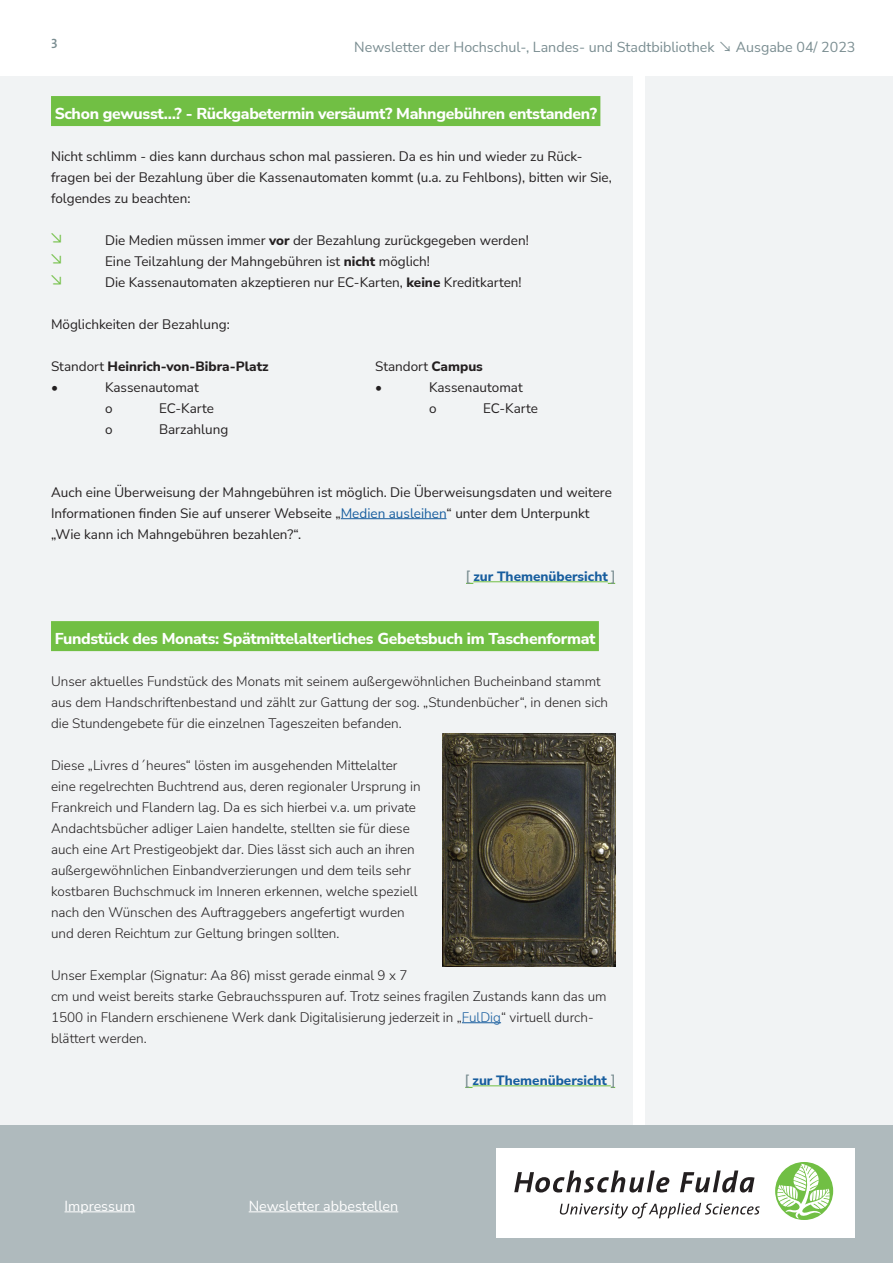
<style>
.page{position:relative;width:893px;height:1263px;background:#fff}
.page>*{position:absolute;margin:0;border:0;box-sizing:border-box;transform-origin:0 0}
.t1{font:800 15.75px "Nunito Sans";letter-spacing:-.02em;color:#fff}
.t2{font:14.25px "Nunito Sans";color:#7a8d91}
.t3{font:14.25px "Nunito Sans";color:#fff}
.t4{font:300 13.5px/21px "Nunito Sans";color:#231f20}
.t5{font:13.5px/21px "Nunito Sans";color:#231f20}
.t6{font:800 13.5px "Nunito Sans";color:#175d9e}
.t7{font:800 13.5px "Nunito Sans";color:#231f20}
.t8{font:13.5px "The Sans Os F";color:#71bf44}
.t9{font:600 13.5px "The Sans Os F";color:#7a8d91}
.s1{font-family:"Koz Go Pr 6 N"}
.s2{font-weight:800}
.s3{font-weight:400}
.s4{color:#175d9e}
.s5{font-family:"The Sans Os F";font-weight:600;color:#7a8d91}
</style>
<div class="page">
<div style="left:0;top:77px;width:632px;height:1048px;background:#f1f3f4"></div>
<div style="left:645px;top:77px;width:248px;height:1048px;background:#f1f3f4"></div>
<div style="left:0;top:1125px;width:893px;height:138px;background:#afbabd"></div>
<hr style="left:65px;top:1211px;width:70px;height:1px;background:#fff">
<div style="left:496px;top:1148px;width:359px;height:90px;background:#fff"></div>
<div style="left:775px;top:1162px;width:58px;height:58px;background:#71bf44;border-radius:50%"></div>
<svg style="left:777px;top:1163px;width:53px;height:55px"></svg>
<svg style="left:514px;top:1170px;width:155px;height:22px"></svg>
<svg style="left:680px;top:1170px;width:74px;height:22px"></svg>
<svg style="left:559px;top:1203px;width:201px;height:15px"></svg>
<hr style="left:249px;top:1211px;width:149px;height:1px;background:#fff">
<div style="left:51px;top:96px;width:549px;height:30px;background:#71bf44"></div>
<hr style="left:341px;top:518px;width:106px;height:1px;background:#175d9e">
<hr style="left:473px;top:581px;width:135px;height:1px;background:#71bf44">
<div style="left:51px;top:621px;width:548px;height:30px;background:#71bf44"></div>
<hr style="left:462px;top:1022px;width:39px;height:1px;background:#175d9e">
<hr style="left:473px;top:1085px;width:138px;height:1px;background:#71bf44">
<img style="left:442px;top:733px;width:173px;height:233px">
<p class="t9" style="left:51px;top:35px;width:8px">3</p>
<p class="t2" style="left:354px;top:37px;width:503px">Newsletter der Hochschul-, Landes- und Stadtbibliothek <span class="s1">↘</span> Ausgabe 04/ 2023</p>
<p class="t1" style="left:55px;top:102px;width:544px">Schon gewusst…? - Rückgabetermin versäumt? Mahngebühren entstanden?</p>
<p class="t5" style="left:51px;top:145px;width:562px">Nicht schlimm - dies kann durchaus schon mal passieren. Da es hin und wieder zu Rück&shy;fragen bei der Bezahlung über die Kassenautomaten kommt (u.a. zu Fehlbons), bitten wir Sie, folgendes zu beachten:</p>
<p class="t8" style="left:51px;top:229px;width:12px">↘</p>
<p class="t5" style="left:105px;top:229px;width:425px">Die Medien müssen immer <span class="s2">vor</span> der Bezahlung zurückgegeben werden!</p>
<p class="t8" style="left:51px;top:250px;width:12px">↘</p>
<p class="t5" style="left:105px;top:250px;width:326px">Eine Teilzahlung der Mahngebühren ist <span class="s2">nicht</span> möglich!</p>
<p class="t8" style="left:51px;top:271px;width:12px">↘</p>
<p class="t5" style="left:105px;top:271px;width:418px">Die Kassenautomaten akzeptieren nur EC-Karten, <span class="s2">keine</span> Kreditkarten!</p>
<p class="t5" style="left:51px;top:313px;width:180px">Möglichkeiten der Bezahlung:</p>
<p class="t7" style="left:51px;top:356px;width:219px"><span class="s3">Standort</span> Heinrich-von-Bibra-Platz</p>
<p class="t5" style="left:375px;top:355px;width:109px">Standort <span class="s2">Campus</span></p>
<p class="t5" style="left:51px;top:376px;width:9px">•</p>
<p class="t5" style="left:105px;top:376px;width:95px">Kassenautomat</p>
<p class="t5" style="left:375px;top:376px;width:9px">•</p>
<p class="t5" style="left:429px;top:376px;width:95px">Kassenautomat</p>
<p class="t5" style="left:105px;top:397px;width:9px">o</p>
<p class="t5" style="left:159px;top:397px;width:56px">EC-Karte</p>
<p class="t5" style="left:429px;top:397px;width:9px">o</p>
<p class="t5" style="left:483px;top:397px;width:56px">EC-Karte</p>
<p class="t5" style="left:105px;top:418px;width:9px">o</p>
<p class="t5" style="left:159px;top:418px;width:71px">Barzahlung</p>
<p class="t5" style="left:51px;top:481px;width:562px">Auch eine Überweisung der Mahngebühren ist möglich. Die Überweisungsdaten und weitere<br>Informationen finden Sie auf unserer Webseite „<span class="s4">Medien ausleihen</span>“ unter dem Unterpunkt „Wie kann ich Mahngebühren bezahlen?“.</p>
<p class="t6" style="left:466px;top:566px;width:151px"><span class="s5">[</span> zur Themenübersicht <span class="s5">]</span></p>
<p class="t1" style="left:55px;top:627px;width:542px">Fundstück des Monats: Spätmittelalterliches Gebetsbuch im Taschenformat</p>
<p class="t4" style="left:51px;top:670px;width:559px">Unser aktuelles Fundstück des Monats mit seinem außergewöhnlichen Bucheinband stammt aus dem Handschriftenbestand und zählt zur Gattung der sog. „Stundenbücher“, in denen sich die Stundengebete für die einzelnen Tageszeiten befanden.</p>
<p class="t4" style="left:51px;top:754px;width:371px">Diese „Livres d´heures“ lösten im ausgehenden Mittelalter eine regelrechten Buchtrend aus, deren regionaler Ursprung in Frankreich und Flandern lag. Da es sich hierbei v.a. um private Andachtsbücher adliger Laien handelte, stellten sie für diese auch eine Art Prestigeobjekt dar. Dies lässt sich auch an ihren außergewöhnlichen Einbandverzierungen und dem teils sehr kostbaren Buchschmuck im Inneren erkennen, welche speziell nach den Wünschen des Auftraggebers angefertigt wurden und deren Reichtum zur Geltung bringen sollten.</p>
<p class="t4" style="left:51px;top:964px;width:557px">Unser Exemplar (Signatur: Aa 86) misst gerade einmal 9 x 7<br>cm und weist bereits starke Gebrauchsspuren auf. Trotz seines fragilen Zustands kann das um 1500 in Flandern erschienene Werk dank Digitalisierung jederzeit in „<span class="s4">FulDig</span>“ virtuell durch&shy;blättert werden.</p>
<p class="t6" style="left:465px;top:1070px;width:151px"><span class="s5">[</span> zur Themenübersicht <span class="s5">]</span></p>
<p class="t3" style="left:65px;top:1196px;width:72px">Impressum</p>
<p class="t3" style="left:249px;top:1196px;width:151px">Newsletter abbestellen</p>
</div>
